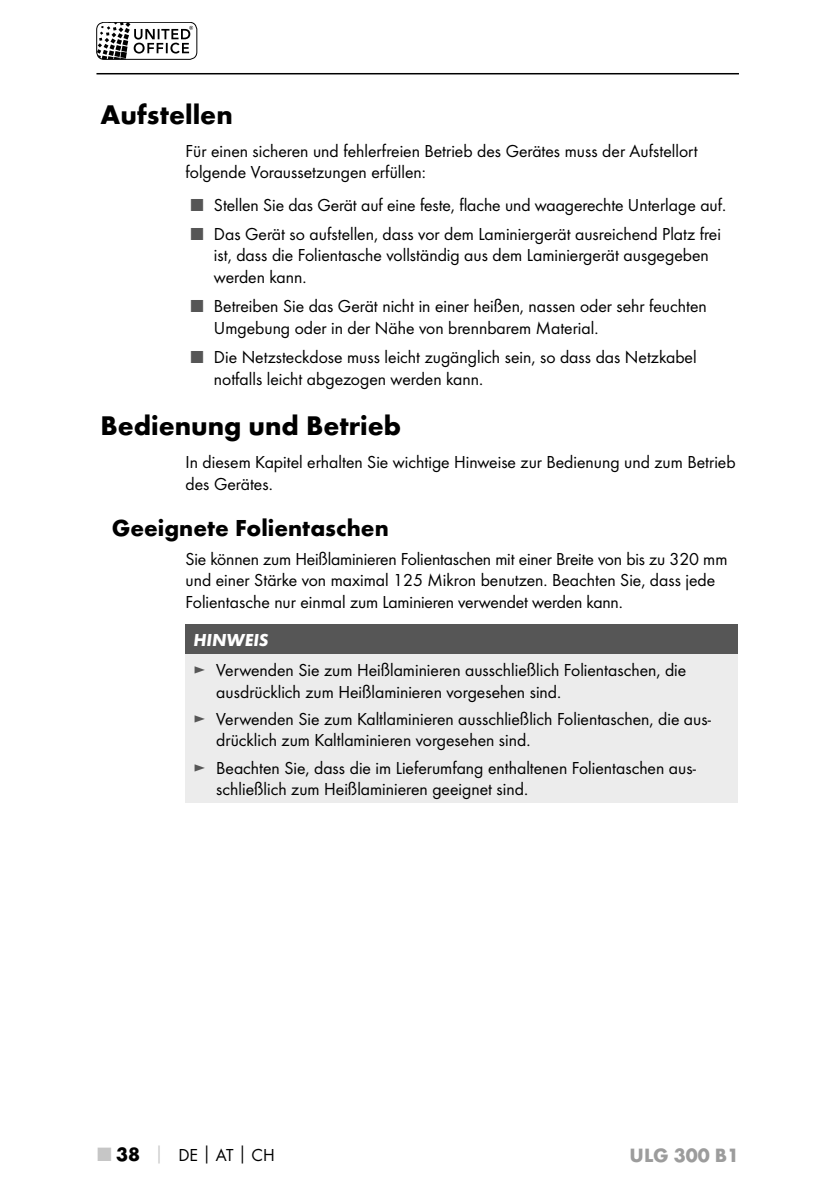
<style>
.page{position:relative;width:840px;height:1191px;background:#fff}
.page>*{position:absolute;margin:0;border:0;box-sizing:border-box;transform-origin:0 0}
.t1{font:700 28px "Futura";color:#000}
.t2{font:700 24px "Futura";color:#000}
.t3{font:700 20px "Futura";color:#9c9c9c}
.t4{font:18px/21.2px "Futura Boo";color:#000}
.t5{font:italic 700 18px "Futura";color:#fff}
.s1{color:#565656}
.s2{font-family:"Futura";font-weight:700;font-size:20px;color:#c6c6c6}
.s3{font-family:"Futura";font-weight:700;font-size:20px}
.s4{font-family:"Futura";font-weight:700;color:#c6c6c6}
.s5{font-family:"Futura";font-weight:700}
</style>
<div class="page">
<svg style="left:97px;top:22px;width:96px;height:36px"></svg>
<div style="left:96px;top:22px;width:101px;height:38px;border:1px solid #000;border-radius:7px"></div>
<hr style="left:96px;top:73px;width:642px;height:1px;background:#000">
<div style="left:185px;top:624px;width:552px;height:30px;background:#565656"></div>
<div style="left:185px;top:654px;width:552px;height:149px;background:#ececec"></div>
<h1 class="t1" style="left:100px;top:97px;width:134px">Aufstellen</h1>
<p class="t4" style="left:185px;top:140px;width:513px">Für einen sicheren und fehlerfreien Betrieb des Gerätes muss der Aufstellort folgende Voraussetzungen erfüllen:</p>
<p class="t4" style="left:191px;top:194px;width:534px"><span class="s1">■</span> Stellen Sie das Gerät auf eine feste, flache und waagerechte Unterlage auf.</p>
<p class="t4" style="left:214px;top:223px;width:508px;text-indent:-23px"><span class="s1">■</span> Das Gerät so aufstellen, dass vor dem Laminiergerät ausreichend Platz frei ist, dass die Folientasche vollständig aus dem Laminiergerät ausgegeben werden kann.</p>
<p class="t4" style="left:214px;top:296px;width:494px;text-indent:-23px"><span class="s1">■</span> Betreiben Sie das Gerät nicht in einer heißen, nassen oder sehr feuchten<br>Umgebung oder in der Nähe von brennbarem Material.</p>
<p class="t4" style="left:214px;top:346px;width:484px;text-indent:-23px"><span class="s1">■</span> Die Netzsteckdose muss leicht zugänglich sein, so dass das Netzkabel notfalls leicht abgezogen werden kann.</p>
<h1 class="t1" style="left:100px;top:408px;width:302px">Bedienung und Betrieb</h1>
<p class="t4" style="left:185px;top:451px;width:551px">In diesem Kapitel erhalten Sie wichtige Hinweise zur Bedienung und zum Betrieb des Gerätes.</p>
<h2 class="t2" style="left:112px;top:512px;width:278px">Geeignete Folientaschen</h2>
<p class="t4" style="left:185px;top:548px;width:543px">Sie können zum Heißlaminieren Folientaschen mit einer Breite von bis zu 320 mm und einer Stärke von maximal 125 Mikron benutzen. Beachten Sie, dass jede<br>Folientasche nur einmal zum Laminieren verwendet werden kann.</p>
<p class="t5" style="left:193px;top:629px;width:76px">HINWEIS</p>
<p class="t4" style="left:216px;top:659px;width:471px;text-indent:-23px"><span class="s1">►</span> Verwenden Sie zum Heißlaminieren ausschließlich Folientaschen, die ausdrücklich zum Heißlaminieren vorgesehen sind.</p>
<p class="t4" style="left:216px;top:708px;width:496px;text-indent:-23px"><span class="s1">►</span> Verwenden Sie zum Kaltlaminieren ausschließlich Folientaschen, die aus&shy;drücklich zum Kaltlaminieren vorgesehen sind.</p>
<p class="t4" style="left:216px;top:756px;width:481px;text-indent:-23px"><span class="s1">►</span> Beachten Sie, dass die im Lieferumfang enthaltenen Folientaschen aus&shy;schließlich zum Heißlaminieren geeignet sind.</p>
<p class="t4" style="left:98px;top:1144px;width:178px"><span class="s2">■</span> <span class="s3">38</span> <span class="s4">│</span> DE<span class="s5">│</span>AT<span class="s5">│</span>CH</p>
<p class="t3" style="left:629px;top:1143px;width:111px">ULG 300 B1</p>
</div>
